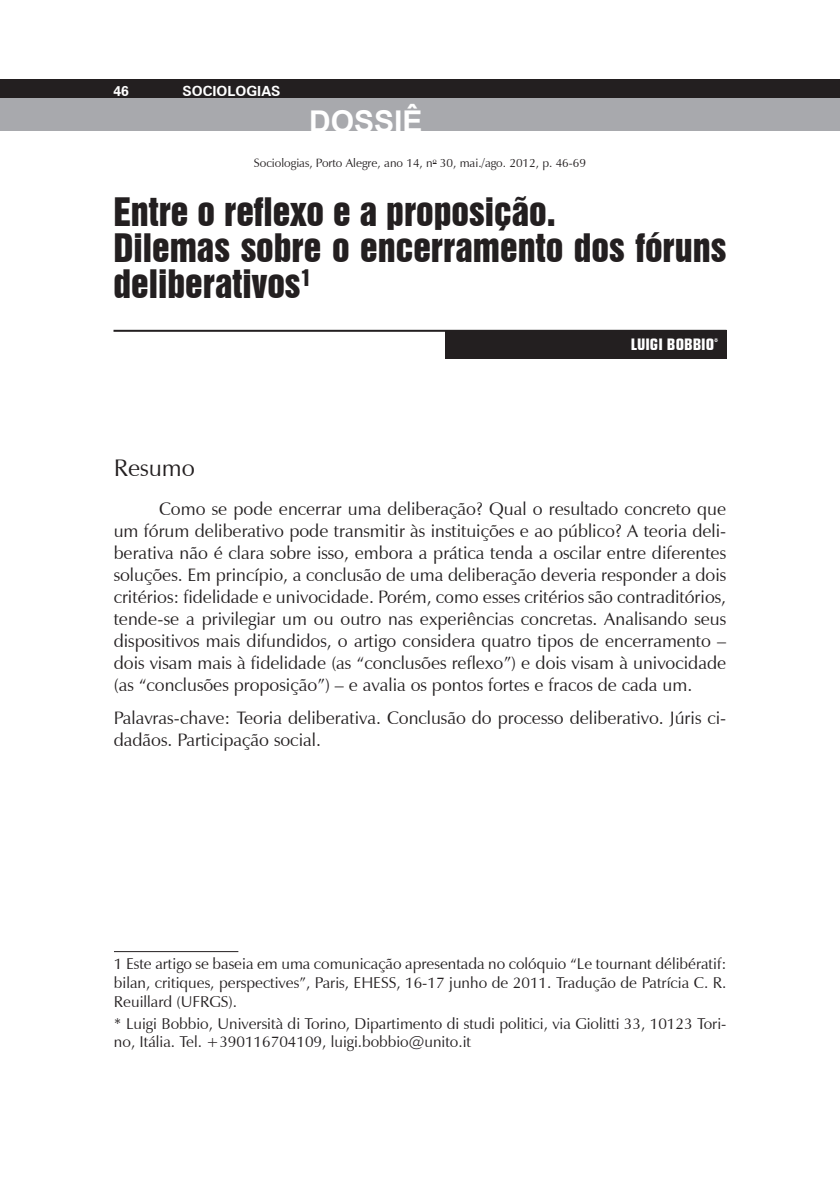
<style>
.page{position:relative;width:840px;height:1191px;background:#fff}
.page>*{position:absolute;margin:0;border:0;box-sizing:border-box;transform-origin:0 0}
.t1{font:36px/36px "Swiss 921 BT Regular A";color:#231f20}
.t2{font:700 30px "Arial";color:#fff}
.t3{font:24px "Zapf Humanist 601 BT";color:#231f20}
.t4{font:18px/22px "Zapf Humanist 601 BT";color:#231f20;text-align:justify}
.t5{font:700 condensed 16px "Square 721 BT";color:#fff}
.t6{font:15.6px/18.8px "Zapf Humanist 601 BT";color:#231f20;text-align:justify}
.t7{font:700 14px "Zurich BT";color:#fff}
.t8{font:12px "Zapf Humanist 601 BT";color:#231f20}
</style>
<div class="page">
<div style="left:0;top:79px;width:839px;height:20px;background:#231f20"></div>
<div style="left:0;top:99px;width:839px;height:32px;background:#a8a9ad"></div>
<div style="left:444px;top:330px;width:282px;height:29px;background:#231f20"></div>
<hr style="left:113px;top:330px;width:613px;height:2px;background:#231f20">
<hr style="left:114px;top:951px;width:124px;height:1px;background:#231f20">
<p class="t7" style="left:113px;top:83px;width:17px">46</p>
<p class="t7" style="left:182px;top:83px;width:99px">SOCIOLOGIAS</p>
<h2 class="t2" style="left:309px;top:102px;width:115px">DOSSIÊ</h2>
<p class="t8" style="left:254px;top:155px;width:333px">Sociologias, Porto Alegre, ano 14, n<sup>o</sup> 30, mai./ago. 2012, p. 46-69</p>
<h1 class="t1" style="left:113px;top:193px;width:614px">Entre o reflexo e a proposição.<br>Dilemas sobre o encerramento dos fóruns deliberativos<sup>1</sup></h1>
<p class="t5" style="left:630px;top:335px;width:89px">LUIGI BOBBIO<sup>*</sup></p>
<h3 class="t3" style="left:114px;top:453px;width:83px">Resumo</h3>
<p class="t4" style="left:114px;top:498px;width:613px;text-indent:45px">Como se pode encerrar uma deliberação? Qual o resultado concreto que um fórum deliberativo pode transmitir às instituições e ao público? A teoria deli&shy;berativa não é clara sobre isso, embora a prática tenda a oscilar entre diferentes soluções. Em princípio, a conclusão de uma deliberação deveria responder a dois critérios: fidelidade e univocidade. Porém, como esses critérios são contraditórios, tende-se a privilegiar um ou outro nas experiências concretas. Analisando seus dispositivos mais difundidos, o artigo considera quatro tipos de encerramento – dois visam mais à fidelidade (as “conclusões reflexo”) e dois visam à univocidade (as “conclusões proposição”) – e avalia os pontos fortes e fracos de cada um.</p>
<p class="t4" style="left:114px;top:707px;width:613px">Palavras-chave: Teoria deliberativa. Conclusão do processo deliberativo. Júris ci&shy;dadãos. Participação social.</p>
<p class="t6" style="left:114px;top:954px;width:613px">1 Este artigo se baseia em uma comunicação apresentada no colóquio “Le tournant délibératif: bilan, critiques, perspectives”, Paris, EHESS, 16-17 junho de 2011. Tradução de Patrícia C. R.<br>Reuillard (UFRGS).</p>
<p class="t6" style="left:114px;top:1014px;width:613px">* Luigi Bobbio, Università di Torino, Dipartimento di studi politici, via Giolitti 33, 10123 Tori&shy;no, Itália. Tel. +390116704109, luigi.bobbio@unito.it</p>
</div>
